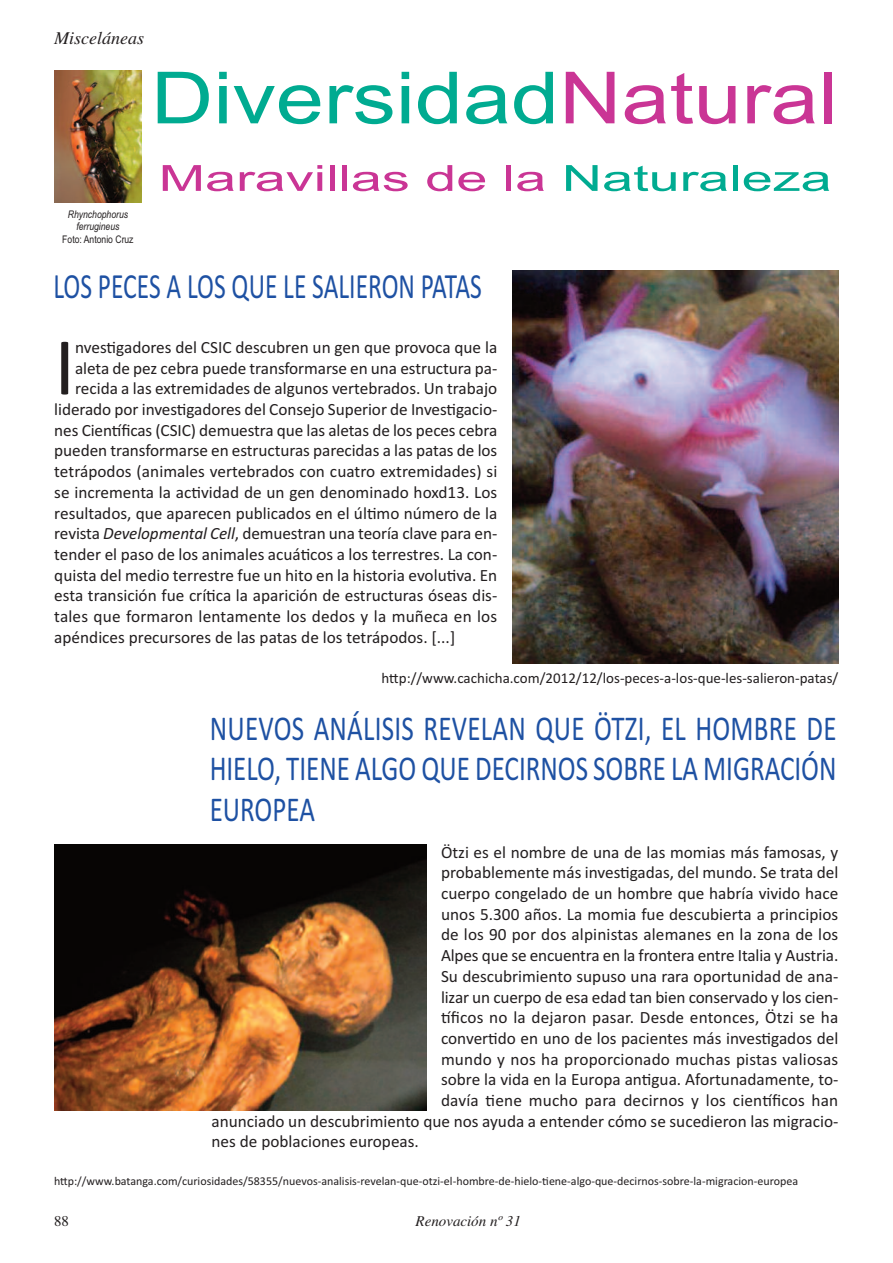
<style>
.page{position:relative;width:893px;height:1263px;background:#fff}
.page>*{position:absolute;margin:0;border:0;box-sizing:border-box;transform-origin:0 0}
.t1{font:82.8px "Calibri";color:#231f20}
.t2{font:72px "Arial";color:#00ab91;scale:1.2 1}
.t3{font:36px "Arial";color:#ca3595;scale:1.55 1}
.t4{font:35.7px "Calibri";color:#1e51a3;scale:.71 1}
.t5{font:35.1px/40.5px "Calibri";color:#1e51a3;text-align:justify;scale:.77 1}
.t6{font:italic 18px "Times";color:#231f20}
.t7{font:17.25px "Calibri";color:#231f20}
.t8{font:15px "Calibri";color:#231f20}
.t9{font:italic 15px "Times";color:#231f20}
.t10{font:15px "Times";color:#231f20}
.t11{font:12px "Calibri";color:#231f20}
.t12{font:italic 10.5px/12.6px "Arial Narrow";color:#231f20;text-align:center}
.t13{font:10.5px "Arial Narrow";color:#231f20}
.s1{color:#ca3595}
.s2{color:#00ab91}
.s3{font-style:italic}
</style>
<div class="page">
<img style="left:54px;top:71px;width:88px;height:132px">
<img style="left:54px;top:845px;width:372px;height:265px">
<img style="left:512px;top:271px;width:327px;height:392px">
<p class="t6" style="left:54px;top:28px;width:91px">Misceláneas</p>
<h2 class="t2" style="left:151px;top:56px;width:574px">Diversidad<span class="s1">Natural</span></h2>
<p class="t12" style="left:68px;top:208px;width:62px">Rhynchophorus ferrugineus</p>
<p class="t13" style="left:62px;top:233px;width:73px">Foto: Antonio Cruz</p>
<h3 class="t3" style="left:159px;top:157px;width:436px">Maravillas de la <span class="s2">Naturaleza</span></h3>
<h3 class="t4" style="left:53px;top:265px;width:605px">LOS PECES A LOS QUE LE SALIERON PATAS</h3>
<h1 class="t1" style="left:54px;top:317px;width:22px">I</h1>
<p class="t7" style="left:75px;top:337px;width:424px">nvestigadores del CSIC descubren un gen que provoca que la</p>
<p class="t7" style="left:75px;top:358px;width:424px">aleta de pez cebra puede transformarse en una estructura pa-</p>
<p class="t7" style="left:75px;top:378px;width:424px">recida a las extremidades de algunos vertebrados. Un trabajo</p>
<p class="t7" style="left:54px;top:399px;width:444px">liderado por investigadores del Consejo Superior de Investigacio-</p>
<p class="t7" style="left:54px;top:420px;width:444px">nes Científicas (CSIC) demuestra que las aletas de los peces cebra</p>
<p class="t7" style="left:54px;top:440px;width:444px">pueden transformarse en estructuras parecidas a las patas de los</p>
<p class="t7" style="left:54px;top:461px;width:444px">tetrápodos (animales vertebrados con cuatro extremidades) si</p>
<p class="t7" style="left:54px;top:482px;width:444px">se incrementa la actividad de un gen denominado hoxd13. Los</p>
<p class="t7" style="left:54px;top:502px;width:444px">resultados, que aparecen publicados en el último número de la</p>
<p class="t7" style="left:54px;top:523px;width:444px">revista <span class="s3">Developmental Cell</span>, demuestran una teoría clave para en-</p>
<p class="t7" style="left:54px;top:544px;width:444px">tender el paso de los animales acuáticos a los terrestres. La con-</p>
<p class="t7" style="left:54px;top:565px;width:444px">quista del medio terrestre fue un hito en la historia evolutiva. En</p>
<p class="t7" style="left:54px;top:585px;width:444px">esta transición fue crítica la aparición de estructuras óseas dis-</p>
<p class="t7" style="left:54px;top:606px;width:444px">tales que formaron lentamente los dedos y la muñeca en los</p>
<p class="t7" style="left:54px;top:627px;width:402px">apéndices precursores de las patas de los tetrápodos. [...]</p>
<p class="t8" style="left:382px;top:669px;width:458px">http://www.cachicha.com/2012/12/los-peces-a-los-que-les-salieron-patas/</p>
<h3 class="t5" style="left:210px;top:707px;width:815px">NUEVOS ANÁLISIS REVELAN QUE ÖTZI, EL HOMBRE DE HIELO, TIENE ALGO QUE DECIRNOS SOBRE LA MIGRACIÓN EUROPEA</h3>
<p class="t7" style="left:441px;top:841px;width:399px">Ötzi es el nombre de una de las momias más famosas, y</p>
<p class="t7" style="left:441px;top:862px;width:399px">probablemente más investigadas, del mundo. Se trata del</p>
<p class="t7" style="left:441px;top:883px;width:399px">cuerpo congelado de un hombre que habría vivido hace</p>
<p class="t7" style="left:441px;top:904px;width:399px">unos 5.300 años. La momia fue descubierta a principios</p>
<p class="t7" style="left:441px;top:924px;width:399px">de los 90 por dos alpinistas alemanes en la zona de los</p>
<p class="t7" style="left:441px;top:945px;width:399px">Alpes que se encuentra en la frontera entre Italia y Austria.</p>
<p class="t7" style="left:441px;top:966px;width:399px">Su descubrimiento supuso una rara oportunidad de ana-</p>
<p class="t7" style="left:441px;top:986px;width:399px">lizar un cuerpo de esa edad tan bien conservado y los cien-</p>
<p class="t7" style="left:441px;top:1007px;width:399px">tíficos no la dejaron pasar. Desde entonces, Ötzi se ha</p>
<p class="t7" style="left:441px;top:1028px;width:399px">convertido en uno de los pacientes más investigados del</p>
<p class="t7" style="left:441px;top:1048px;width:399px">mundo y nos ha proporcionado muchas pistas valiosas</p>
<p class="t7" style="left:441px;top:1069px;width:399px">sobre la vida en la Europa antigua. Afortunadamente, to-</p>
<p class="t7" style="left:441px;top:1090px;width:399px">davía tiene mucho para decirnos y los científicos han</p>
<p class="t7" style="left:212px;top:1111px;width:628px">anunciado un descubrimiento que nos ayuda a entender cómo se sucedieron las migracio-</p>
<p class="t7" style="left:212px;top:1131px;width:209px">nes de poblaciones europeas.</p>
<p class="t11" style="left:54px;top:1174px;width:746px">http://www.batanga.com/curiosidades/58355/nuevos-analisis-revelan-que-otzi-el-hombre-de-hielo-tiene-algo-que-decirnos-sobre-la-migracion-europea</p>
<p class="t10" style="left:54px;top:1212px;width:16px">88</p>
<p class="t9" style="left:415px;top:1212px;width:107px">Renovación nº 31</p>
</div>
